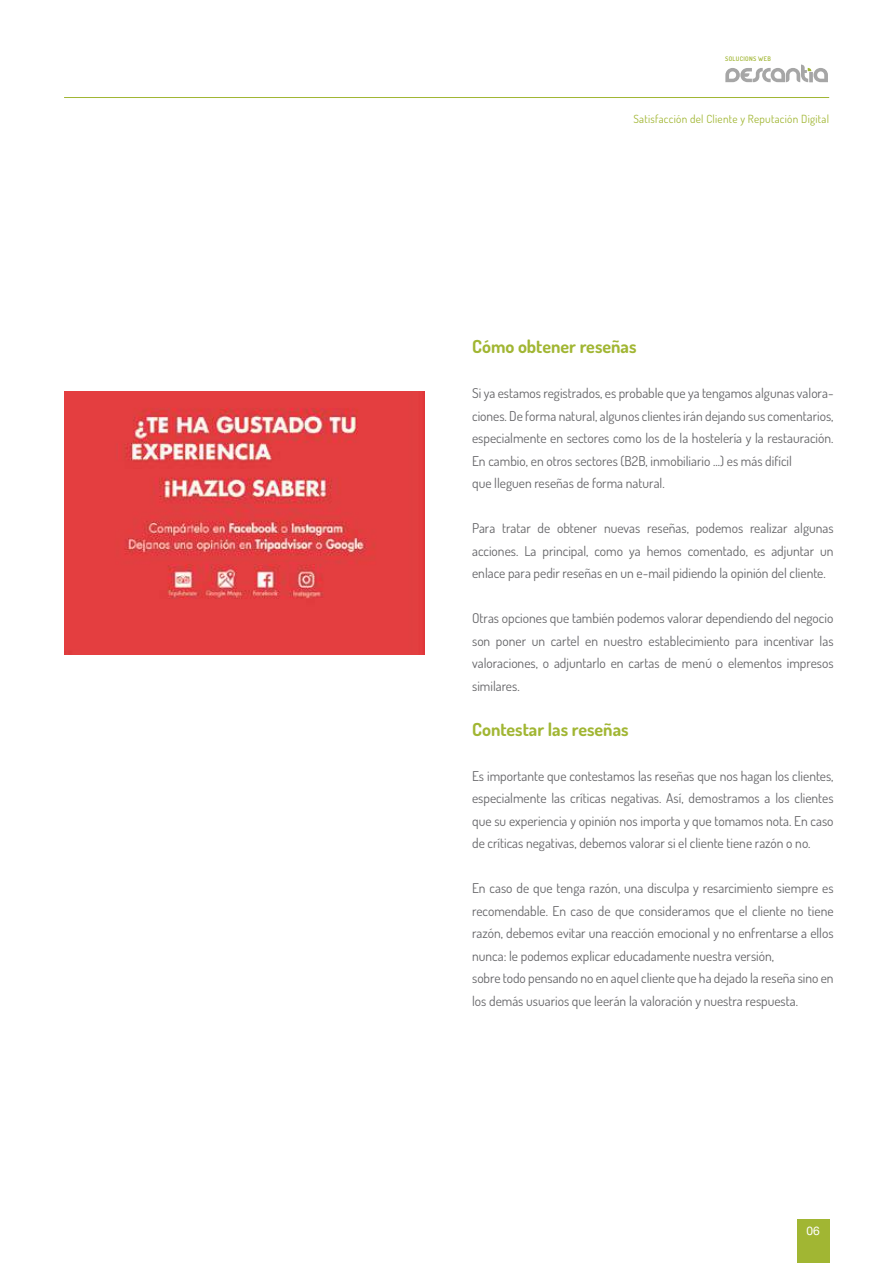
<style>
.page{position:relative;width:893px;height:1263px;background:#fff}
.page>*{position:absolute;margin:0;border:0;box-sizing:border-box;transform-origin:0 0}
.t1{font:700 18px "Dosis";color:#a1b633}
.t2{font:13.5px/22.5px "Dosis";color:#656568;text-align:justify}
.t3{font:12px "Helvetica Neue";color:#fff}
.t4{font:11.25px "Dosis";letter-spacing:.025em;color:#a1b633}
.t5{font:600 6.3px "Dosis";letter-spacing:.05em;color:#a1b633}
</style>
<div class="page">
<div style="left:797px;top:1219px;width:32px;height:44px;background:#a1b633"></div>
<img style="left:64px;top:391px;width:360px;height:263px">
<hr style="left:64px;top:97px;width:765px;height:1px;background:#a1b633">
<svg style="left:725px;top:65px;width:103px;height:17px"></svg>
<p class="t5" style="left:725px;top:54px;width:47px">SOLUCIONS WEB</p>
<p class="t4" style="left:633px;top:112px;width:197px">Satisfacción del Cliente y Reputación Digital</p>
<h1 class="t1" style="left:472px;top:335px;width:166px">Cómo obtener reseñas</h1>
<p class="t2" style="left:472px;top:382px;width:363px;text-align:left">Si ya estamos registrados, es probable que ya tengamos algunas valora&shy;ciones. De forma natural, algunos clientes irán dejando sus comentarios, especialmente en sectores como los de la hostelería y la restauración.<br>En cambio, en otros sectores (B2B, inmobiliario ...) es más difícil<br>que lleguen reseñas de forma natural.</p>
<p class="t2" style="left:472px;top:517px;width:363px">Para tratar de obtener nuevas reseñas, podemos realizar algunas acciones. La principal, como ya hemos comentado, es adjuntar un enlace para pedir reseñas en un e-mail pidiendo la opinión del cliente.</p>
<p class="t2" style="left:472px;top:607px;width:363px">Otras opciones que también podemos valorar dependiendo del negocio son poner un cartel en nuestro establecimiento para incentivar las valoraciones, o adjuntarlo en cartas de menú o elementos impresos similares.</p>
<h1 class="t1" style="left:472px;top:718px;width:158px">Contestar las reseñas</h1>
<p class="t2" style="left:472px;top:764px;width:363px">Es importante que contestamos las reseñas que nos hagan los clientes, especialmente las críticas negativas. Así, demostramos a los clientes que su experiencia y opinión nos importa y que tomamos nota. En caso de críticas negativas, debemos valorar si el cliente tiene razón o no.</p>
<p class="t2" style="left:472px;top:877px;width:363px;text-align:left">En caso de que tenga razón, una disculpa y resarcimiento siempre es recomendable. En caso de que consideramos que el cliente no tiene razón, debemos evitar una reacción emocional y no enfrentarse a ellos nunca: le podemos explicar educadamente nuestra versión,<br>sobre todo pensando no en aquel cliente que ha dejado la reseña sino en los demás usuarios que leerán la valoración y nuestra respuesta.</p>
<p class="t3" style="left:806px;top:1223px;width:15px">06</p>
</div>
